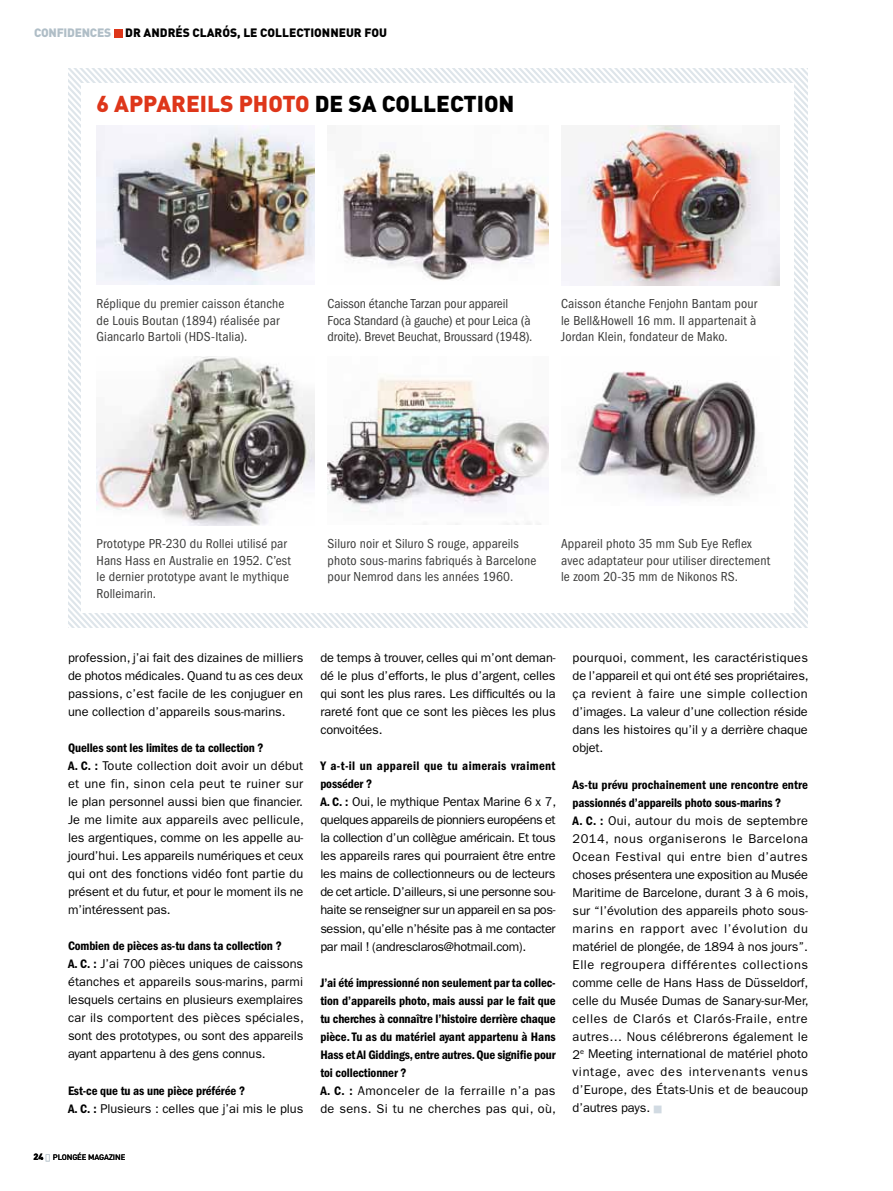
<style>
.page{position:relative;width:893px;height:1191px;background:#fff}
.page>*{position:absolute;margin:0;border:0;box-sizing:border-box;transform-origin:0 0}
.t1{font:900 22.65px "DIN";color:#000}
.t2{font:900 22.65px "DIN";color:#de361a}
.t3{font:condensed 13.5px/16.5px "ITC Franklin Gothic Std";letter-spacing:.005em;color:#3c3c3b}
.t4{font:12.75px/18px "ITC Franklin Gothic Std";letter-spacing:-.005em;color:#000;text-align:justify}
.t5{font:12.75px/18px "ITC Franklin Gothic Std Dm Cd";letter-spacing:-.01em;color:#000;text-align:justify}
.t6{font:12.75px/18px "ITC Franklin Gothic Std";letter-spacing:.03em;color:#000}
.t7{font:12.75px/18px "ITC Franklin Gothic Std Dm Cd";letter-spacing:.025em;color:#000}
.t8{font:900 12px "DIN";color:#000}
.t9{font:500 7.8px "DIN";letter-spacing:-.02em;color:#000}
.s1{color:#b0bec7}
.s2{color:#de361a}
.s3{font-family:"ITC Franklin Gothic Std Dm Cd"}
.s4{font-weight:900;font-size:9px}
.s5{color:#d1dae2}
</style>
<div class="page">
<div style="left:114px;top:29px;width:8px;height:8px;background:#de361a"></div>
<svg style="left:68px;top:68px;width:740px;height:560px"></svg>
<div style="left:82px;top:83px;width:712px;height:529px;background:#fff"></div>
<img style="left:97px;top:125px;width:218px;height:160px">
<img style="left:338px;top:151px;width:210px;height:129px">
<img style="left:561px;top:125px;width:218px;height:161px">
<img style="left:97px;top:356px;width:218px;height:169px">
<img style="left:328px;top:378px;width:220px;height:146px">
<img style="left:576px;top:371px;width:182px;height:127px">
<p class="t8" style="left:34px;top:25px;width:354px"><span class="s1">CONFIDENCES</span> DR ANDRÉS CLARÓS, LE COLLECTIONNEUR FOU</p>
<h1 class="t2" style="left:97px;top:88px;width:33px">6 APPA</h1>
<h1 class="t1" style="left:171px;top:88px;width:345px"><span class="s2">REILS PHOTO</span> DE SA COLLECTION</h1>
<p class="t3" style="left:97px;top:295px;width:190px">Réplique du premier caisson étanche de Louis Boutan (1894) réalisée par<br>Giancarlo Bartoli (HDS-Italia).</p>
<p class="t3" style="left:328px;top:295px;width:206px">Caisson étanche Tarzan pour appareil<br>Foca Standard (à gauche) et pour Leica (à droite). Brevet Beuchat, Broussard (1948).</p>
<p class="t3" style="left:561px;top:295px;width:198px;text-align:justify">Caisson étanche Fenjohn Bantam pour le Bell&amp;Howell 16 mm. Il appartenait à Jordan Klein, fondateur de Mako.</p>
<p class="t3" style="left:97px;top:536px;width:196px">Prototype PR-230 du Rollei utilisé par<br>Hans Hass en Australie en 1952. C’est le dernier prototype avant le mythique<br>Rolleimarin.</p>
<p class="t3" style="left:328px;top:536px;width:210px">Siluro noir et Siluro S rouge, appareils photo sous-marins fabriqués à Barcelone pour Nemrod dans les années 1960.</p>
<p class="t3" style="left:561px;top:536px;width:211px">Appareil photo 35 mm Sub Eye Reflex avec adaptateur pour utiliser directement le zoom 20-35 mm de Nikonos RS.</p>
<p class="t4" style="left:68px;top:649px;width:237px">profession, j’ai fait des dizaines de milliers de photos médicales. Quand tu as ces deux passions, c’est facile de les conjuguer en une collection d’appareils sous-marins.</p>
<p class="t5" style="left:68px;top:739px;width:197px">Quelles sont les limites de ta collection ?</p>
<p class="t4" style="left:68px;top:757px;width:237px"><span class="s3">A. C. :</span> Toute collection doit avoir un début et une fin, sinon cela peut te ruiner sur le plan personnel aussi bien que financier.<br>Je me limite aux appareils avec pellicule, les argentiques, comme on les appelle au&shy;jourd’hui. Les appareils numériques et ceux qui ont des fonctions vidéo font partie du présent et du futur, et pour le moment ils ne m’intéressent pas.</p>
<p class="t5" style="left:68px;top:937px;width:215px">Combien de pièces as-tu dans ta collection ?</p>
<p class="t4" style="left:68px;top:955px;width:237px"><span class="s3">A. C. :</span> J’ai 700 pièces uniques de caissons étanches et appareils sous-marins, parmi lesquels certains en plusieurs exemplaires car ils comportent des pièces spéciales, sont des prototypes, ou sont des appareils ayant appartenu à des gens connus.</p>
<p class="t5" style="left:68px;top:1081px;width:179px">Est-ce que tu as une pièce préférée ?</p>
<p class="t4" style="left:68px;top:1099px;width:237px"><span class="s3">A. C. :</span> Plusieurs : celles que j’ai mis le plus</p>
<p class="t9" style="left:34px;top:1151px;width:93px"><span class="s4">24</span> <span class="s1">❙</span> PLONGÉE MAGAZINE</p>
<p class="t4" style="left:320px;top:649px;width:237px">de temps à trouver, celles qui m’ont deman&shy;dé le plus d’efforts, le plus d’argent, celles qui sont les plus rares. Les difficultés ou la rareté font que ce sont les pièces les plus convoitées.</p>
<p class="t7" style="left:320px;top:757px;width:237px">Y a-t-il un appareil que tu aimerais vraiment posséder ?</p>
<p class="t4" style="left:320px;top:793px;width:237px"><span class="s3">A. C. :</span> Oui, le mythique Pentax Marine 6 x 7, quelques appareils de pionniers européens et la collection d’un collègue américain. Et tous les appareils rares qui pourraient être entre les mains de collectionneurs ou de lecteurs de cet article. D’ailleurs, si une personne sou&shy;haite se renseigner sur un appareil en sa pos&shy;session, qu’elle n’hésite pas à me contacter par mail ! (andresclaros@hotmail.com).</p>
<p class="t5" style="left:320px;top:973px;width:237px">J’ai été impressionné non seulement par ta collec&shy;tion d’appareils photo, mais aussi par le fait que tu cherches à connaître l’histoire derrière chaque pièce. Tu as du matériel ayant appartenu à Hans Hass et Al Giddings, entre autres. Que signifie pour toi collectionner ?</p>
<p class="t6" style="left:320px;top:1081px;width:237px"><span class="s3">A. C. :</span> Amonceler de la ferraille n’a pas de sens. Si tu ne cherches pas qui, où,</p>
<p class="t4" style="left:573px;top:649px;width:237px">pourquoi, comment, les caractéristiques de l’appareil et qui ont été ses propriétaires, ça revient à faire une simple collection d’images. La valeur d’une collection réside dans les histoires qu’il y a derrière chaque objet.</p>
<p class="t5" style="left:573px;top:775px;width:237px">As-tu prévu prochainement une rencontre entre passionnés d’appareils photo sous-marins ?</p>
<p class="t4" style="left:573px;top:811px;width:238px"><span class="s3">A. C. :</span> Oui, autour du mois de septembre 2014, nous organiserons le Barcelona Ocean Festival qui entre bien d’autres choses présentera une exposition au Musée Maritime de Barcelone, durant 3 à 6 mois, sur “l’évolution des appareils photo sous&shy;marins en rapport avec l’évolution du matériel de plongée, de 1894 à nos jours”.<br>Elle regroupera différentes collections comme celle de Hans Hass de Düsseldorf, celle du Musée Dumas de Sanary-sur-Mer, celles de Clarós et Clarós-Fraile, entre autres… Nous célébrerons également le 2<sup>e</sup> Meeting international de matériel photo vintage, avec des intervenants venus d’Europe, des États-Unis et de beaucoup d’autres pays. <span class="s5">■</span></p>
</div>
